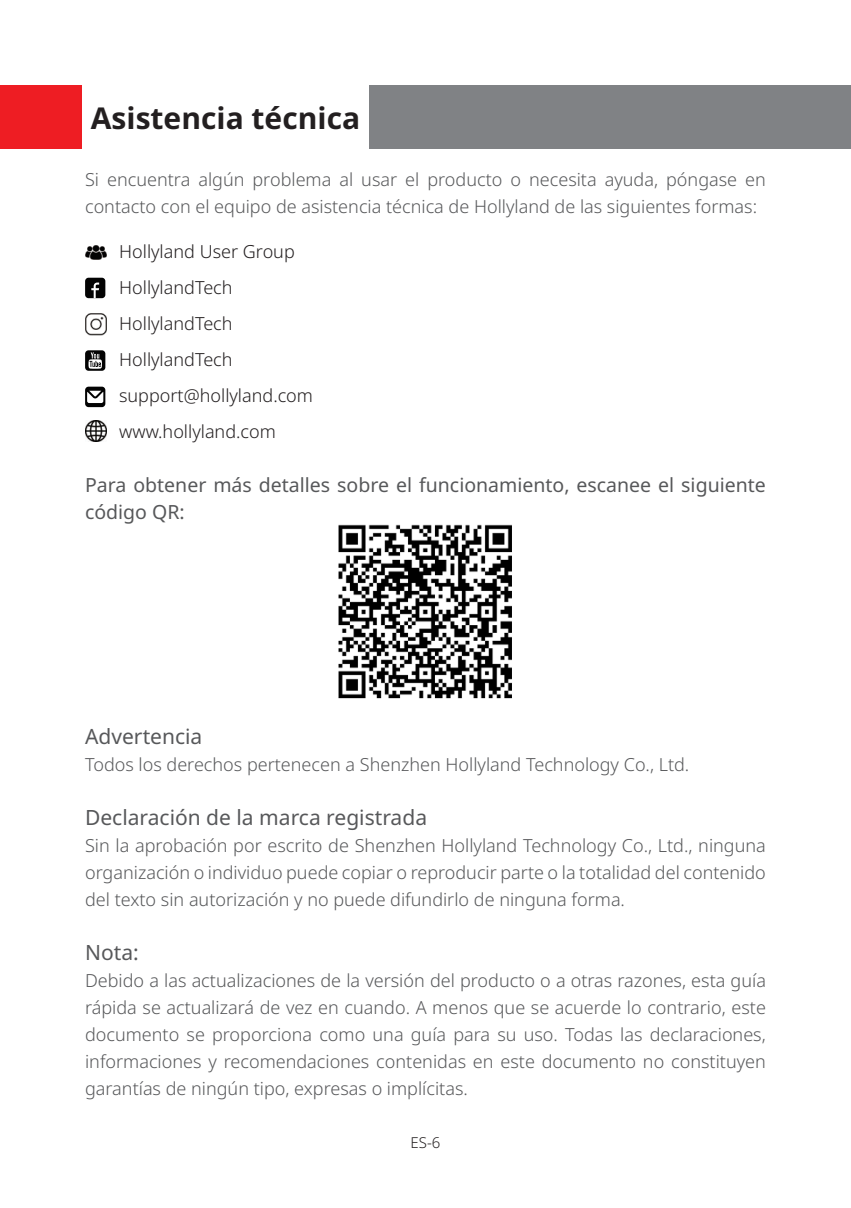
<style>
.page{position:relative;width:851px;height:1208px;background:#fff}
.page>*{position:absolute;margin:0;border:0;box-sizing:border-box;transform-origin:0 0}
.Heading{font:700 30px "Noto Sans";color:#231f20}
.Light_5pt{font:21px "Noto Sans";color:#57585a}
.Body_5pt{font:21px "Noto Sans";color:#57585a}
.t1{font:19.5px/27px "Noto Sans";color:#57585a}
.Light_5pt-2{font:300 18px/27px "Noto Sans";color:#57585a;text-align:justify}
.Light_5pt-3{font:300 18px "Noto Sans";color:#231f20}
.t2{font:300 15px "Noto Sans";color:#231f20}
</style>
<div class="page">
<div style="left:82px;top:85px;width:768px;height:63px;background:#808285"></div>
<div style="left:0;top:85px;width:82px;height:63px;background:#ee1d23"></div>
<img style="left:85px;top:245px;width:21px;height:15px">
<div style="left:85px;top:278px;width:20px;height:20px;background:#030303;border-radius:3px"></div>
<svg style="left:91px;top:282px;width:8px;height:16px"></svg>
<img style="left:85px;top:313px;width:21px;height:23px">
<div style="left:85px;top:350px;width:20px;height:21px;background:#030303;border-radius:3px"></div>
<svg style="left:88px;top:352px;width:14px;height:17px"></svg>
<svg style="left:85px;top:387px;width:20px;height:20px"></svg>
<svg style="left:87px;top:391px;width:16px;height:12px"></svg>
<img style="left:85px;top:421px;width:21px;height:21px">
<img style="left:338px;top:524px;width:174px;height:175px">
<div style="left:82px;top:81px;width:287px;height:71px;background:#fff"></div>
<p class="Heading" style="left:91px;top:101px;width:271px">Asistencia técnica</p>
<p class="Light_5pt-2" style="left:85px;top:166px;width:682px">Si encuentra algún problema al usar el producto o necesita ayuda, póngase en contacto con el equipo de asistencia técnica de Hollyland de las siguientes formas:</p>
<p class="Light_5pt-3" style="left:119px;top:241px;width:177px">Hollyland User Group</p>
<p class="Light_5pt-3" style="left:119px;top:277px;width:115px">HollylandTech</p>
<p class="Light_5pt-3" style="left:119px;top:313px;width:115px">HollylandTech</p>
<p class="Light_5pt-3" style="left:119px;top:349px;width:115px">HollylandTech</p>
<p class="Light_5pt-3" style="left:119px;top:385px;width:195px">support@hollyland.com</p>
<p class="Light_5pt-3" style="left:119px;top:421px;width:158px">www.hollyland.com</p>
<p class="t1" style="left:85px;top:471px;width:682px">Para obtener más detalles sobre el funcionamiento, escanee el siguiente código QR:</p>
<p class="Body_5pt" style="left:85px;top:724px;width:119px">Advertencia</p>
<p class="Light_5pt-2" style="left:85px;top:751px;width:605px">Todos los derechos pertenecen a Shenzhen Hollyland Technology Co., Ltd.</p>
<p class="Light_5pt" style="left:85px;top:805px;width:343px">Declaración de la marca registrada</p>
<p class="Light_5pt-2" style="left:85px;top:832px;width:682px">Sin la aprobación por escrito de Shenzhen Hollyland Technology Co., Ltd., ninguna organización o individuo puede copiar o reproducir parte o la totalidad del contenido del texto sin autorización y no puede difundirlo de ninguna forma.</p>
<p class="Light_5pt" style="left:85px;top:940px;width:55px">Nota:</p>
<p class="Light_5pt-2" style="left:85px;top:967px;width:682px">Debido a las actualizaciones de la versión del producto o a otras razones, esta guía rápida se actualizará de vez en cuando. A menos que se acuerde lo contrario, este documento se proporciona como una guía para su uso. Todas las declaraciones, informaciones y recomendaciones contenidas en este documento no constituyen garantías de ningún tipo, expresas o implícitas.</p>
<p class="t2" style="left:410px;top:1134px;width:31px">ES-6</p>
</div>
